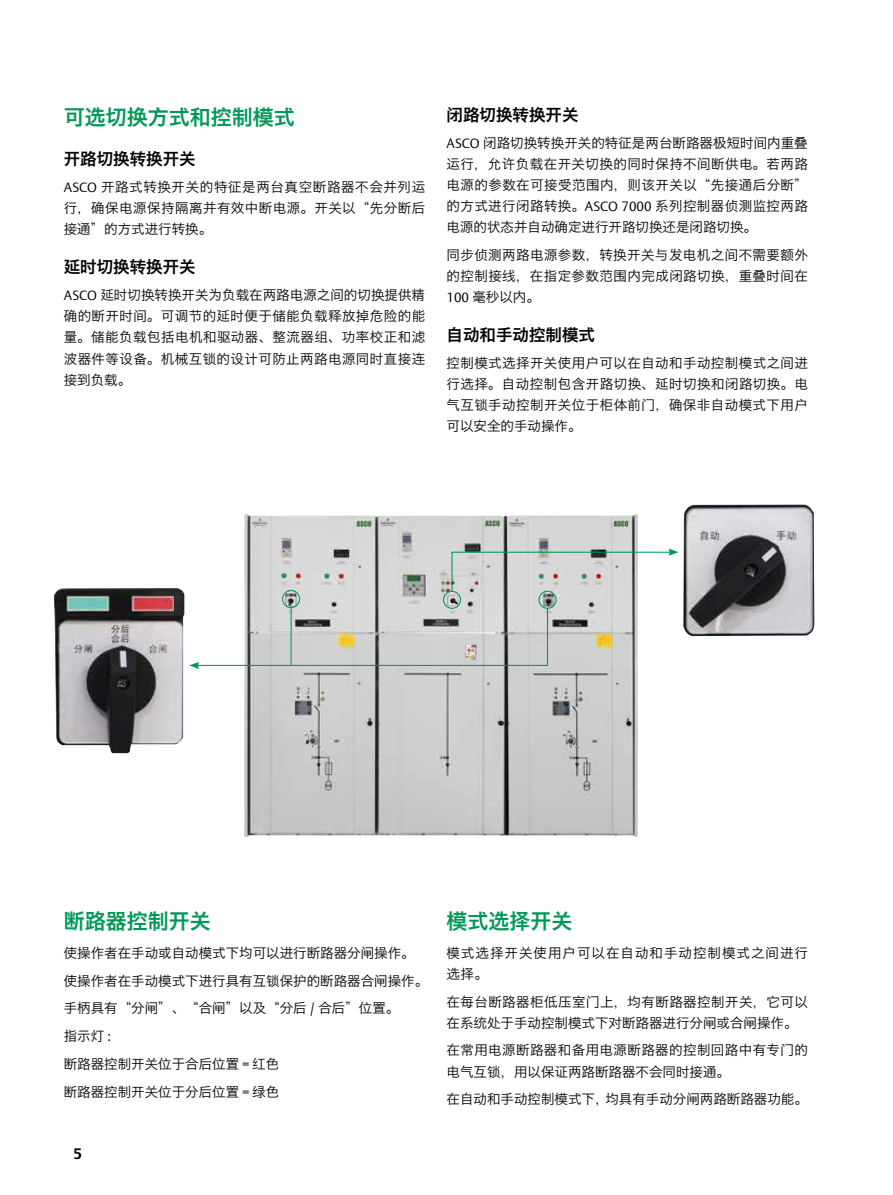
<style>
.page{position:relative;width:893px;height:1195px;background:#fff}
.page>*{position:absolute;margin:0;border:0;box-sizing:border-box;transform-origin:0 0}
.t1{font:21px "Hiragino Sans GB W6";color:#009858}
.t2{font:16.5px "Hiragino Sans GB W6";color:#000}
.t3{font:700 15px "DTL Argo T";color:#000}
.t4{font:13.5px/21px "Hiragino Sans GB W3";letter-spacing:.03em;color:#000;text-align:justify}
.t5{font:13.5px/27.8px "Hiragino Sans GB W3";color:#000}
.t6{font:13.5px/21px "Hiragino Sans GB W3";letter-spacing:.075em;color:#000}
.s1{font-family:"DTL Argo T Light"}
</style>
<div class="page">
<img style="left:244px;top:514px;width:394px;height:323px">
<img style="left:54px;top:588px;width:130px;height:165px">
<img style="left:683px;top:504px;width:131px;height:132px">
<svg style="left:189px;top:549px;width:489px;height:120px"></svg>
<h1 class="t1" style="left:64px;top:103px;width:232px">可选切换方式和控制模式</h1>
<p class="t2" style="left:64px;top:148px;width:133px">开路切换转换开关</p>
<p class="t4" style="left:64px;top:177px;width:363px"><span class="s1">ASCO</span> 开路式转换开关的特征是两台真空断路器不会并列运行，确保电源保持隔离并有效中断电源。开关以“先分断后接通”的方式进行转换。</p>
<p class="t2" style="left:64px;top:256px;width:133px">延时切换转换开关</p>
<p class="t4" style="left:64px;top:285px;width:363px"><span class="s1">ASCO</span> 延时切换转换开关为负载在两路电源之间的切换提供精确的断开时间。可调节的延时便于储能负载释放掉危险的能量。储能负载包括电机和驱动器、整流器组、功率校正和滤波器件等设备。机械互锁的设计可防止两路电源同时直接连接到负载。</p>
<p class="t2" style="left:446px;top:104px;width:133px">闭路切换转换开关</p>
<p class="t4" style="left:446px;top:132px;width:363px"><span class="s1">ASCO</span> 闭路切换转换开关的特征是两台断路器极短时间内重叠运行，允许负载在开关切换的同时保持不间断供电。若两路电源的参数在可接受范围内，则该开关以“先接通后分断”的方式进行闭路转换。<span class="s1">ASCO 7000</span> 系列控制器侦测监控两路电源的状态并自动确定进行开路切换还是闭路切换。</p>
<p class="t4" style="left:446px;top:244px;width:363px">同步侦测两路电源参数，转换开关与发电机之间不需要额外的控制接线，在指定参数范围内完成闭路切换，重叠时间在<span class="s1">100</span> 毫秒以内。</p>
<p class="t2" style="left:446px;top:324px;width:150px">自动和手动控制模式</p>
<p class="t4" style="left:446px;top:352px;width:363px">控制模式选择开关使用户可以在自动和手动控制模式之间进行选择。自动控制包含开路切换、延时切换和闭路切换。电气互锁手动控制开关位于柜体前门，确保非自动模式下用户可以安全的手动操作。</p>
<h1 class="t1" style="left:64px;top:907px;width:149px">断路器控制开关</h1>
<p class="t5" style="left:64px;top:939px;width:366px">使操作者在手动或自动模式下均可以进行断路器分闸操作。使操作者在手动模式下进行具有互锁保护的断路器合闸操作。手柄具有“分闸”、“合闸”以及“分后 <span class="s1">/</span> 合后”位置。<br>指示灯 <span class="s1">:<br></span>断路器控制开关位于合后位置 <span class="s1">=</span> 红色<br>断路器控制开关位于分后位置 <span class="s1">=</span> 绿色</p>
<p class="t3" style="left:73px;top:1144px;width:10px">5</p>
<h1 class="t1" style="left:446px;top:907px;width:127px">模式选择开关</h1>
<p class="t6" style="left:446px;top:942px;width:363px">模式选择开关使用户可以在自动和手动控制模式之间进行选择。</p>
<p class="t5" style="left:446px;top:991px;width:363px;line-height:21px">在每台断路器柜低压室门上，均有断路器控制开关，它可以在系统处于手动控制模式下对断路器进行分闸或合闸操作。</p>
<p class="t4" style="left:446px;top:1040px;width:363px">在常用电源断路器和备用电源断路器的控制回路中有专门的电气互锁，用以保证两路断路器不会同时接通。</p>
<p class="t5" style="left:446px;top:1085px;width:363px">在自动和手动控制模式下，均具有手动分闸两路断路器功能。</p>
</div>
